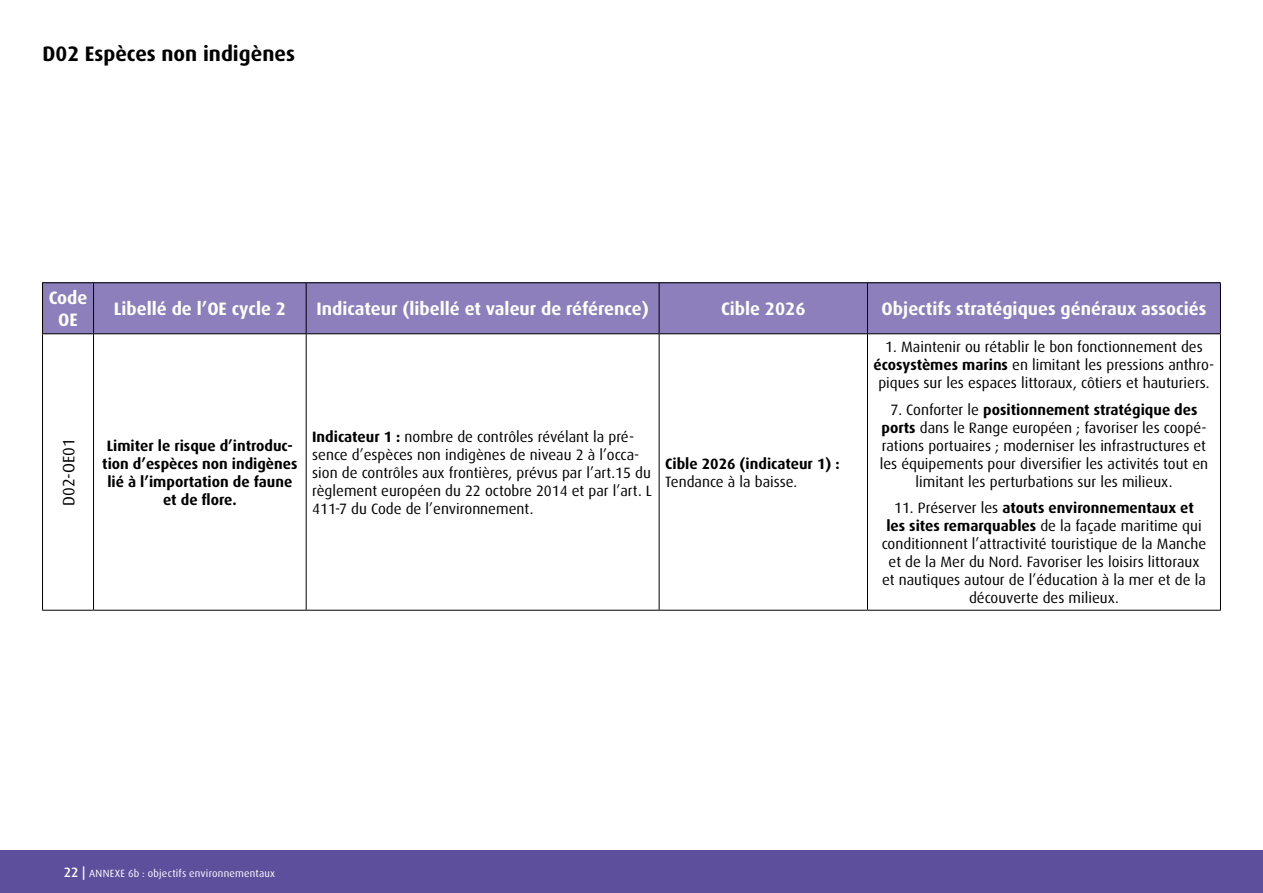
<style>
.page{position:relative;width:1263px;height:893px;background:#fff}
.page>*{position:absolute;margin:0;border:0;box-sizing:border-box;transform-origin:0 0}
.t1{font:700 21px "Dax OT";color:#000}
.t2{font:700 18px/21.6px "Dax OT";color:#fff;text-align:center}
.t3{font:16.5px "Dax OT";color:#000}
.t4{font:15px/18px "Dax OT";color:#000;text-align:center}
.t5{font:700 15px/18px "Dax OT";color:#000;text-align:center}
.t6{font:10.5px "Dax OT";letter-spacing:.02em;color:#fff}
.s1{font-weight:700}
.s2{font-weight:400}
.s3{font-weight:500;font-size:13.5px}
</style>
<div class="page">
<div style="left:0;top:850px;width:1263px;height:43px;background:#5e4f9c"></div>
<div style="left:43px;top:283px;width:51px;height:51px;background:#8c7fbb"></div>
<div style="left:94px;top:283px;width:212px;height:51px;background:#8c7fbb"></div>
<div style="left:306px;top:283px;width:353px;height:51px;background:#8c7fbb"></div>
<div style="left:659px;top:283px;width:208px;height:51px;background:#8c7fbb"></div>
<div style="left:867px;top:283px;width:353px;height:51px;background:#8c7fbb"></div>
<hr style="left:42px;top:282px;width:52px;height:1px;background:#000">
<hr style="left:42px;top:283px;width:1px;height:50px;background:#000">
<hr style="left:94px;top:282px;width:212px;height:1px;background:#000">
<hr style="left:93px;top:283px;width:1px;height:50px;background:#000">
<hr style="left:306px;top:282px;width:353px;height:1px;background:#000">
<hr style="left:306px;top:283px;width:1px;height:50px;background:#000">
<hr style="left:659px;top:282px;width:208px;height:1px;background:#000">
<hr style="left:659px;top:283px;width:1px;height:50px;background:#000">
<hr style="left:867px;top:282px;width:354px;height:1px;background:#000">
<hr style="left:867px;top:283px;width:1px;height:50px;background:#000">
<hr style="left:1220px;top:283px;width:1px;height:50px;background:#000">
<hr style="left:42px;top:333px;width:52px;height:1px;background:#000">
<hr style="left:42px;top:334px;width:1px;height:276px;background:#000">
<hr style="left:94px;top:333px;width:212px;height:1px;background:#000">
<hr style="left:93px;top:334px;width:1px;height:276px;background:#000">
<hr style="left:306px;top:333px;width:353px;height:1px;background:#000">
<hr style="left:306px;top:334px;width:1px;height:276px;background:#000">
<hr style="left:659px;top:333px;width:208px;height:1px;background:#000">
<hr style="left:659px;top:334px;width:1px;height:276px;background:#000">
<hr style="left:867px;top:333px;width:354px;height:1px;background:#000">
<hr style="left:867px;top:334px;width:1px;height:276px;background:#000">
<hr style="left:1220px;top:334px;width:1px;height:276px;background:#000">
<hr style="left:42px;top:610px;width:52px;height:1px;background:#000">
<hr style="left:94px;top:610px;width:212px;height:1px;background:#000">
<hr style="left:306px;top:610px;width:353px;height:1px;background:#000">
<hr style="left:659px;top:610px;width:208px;height:1px;background:#000">
<hr style="left:867px;top:610px;width:354px;height:1px;background:#000">
<p class="t1" style="left:43px;top:42px;width:254px">D02 Espèces non indigènes</p>
<p class="t2" style="left:49px;top:287px;width:40px">Code<br>OE</p>
<p class="t2" style="left:114px;top:298px;width:174px">Libellé de l’OE cycle 2</p>
<p class="t2" style="left:316px;top:298px;width:334px">Indicateur (libellé et valeur de référence)</p>
<p class="t2" style="left:721px;top:298px;width:86px">Cible 2026</p>
<p class="t2" style="left:881px;top:298px;width:326px">Objectifs stratégiques généraux associés</p>
<p class="t3" style="left:60px;top:506px;width:69px;rotate:-90deg">D02-OE01</p>
<p class="t5" style="left:102px;top:437px;width:197px">Limiter le risque d’introduc&shy;tion d’espèces non indigènes lié à l’importation de faune et de fore.</p>
<p class="t4" style="left:312px;top:428px;width:341px;text-align:left"><span class="s1">Indicateur 1 :</span> nombre de contrôles révélant la pré&shy;sence d’espèces non indigènes de niveau 2 à l’occa&shy;sion de contrôles aux frontières, prévus par l’art.15 du règlement européen du 22 octobre 2014 et par l’art. L 411-7 du Code de l’environnement.</p>
<p class="t5" style="left:665px;top:455px;width:176px;text-align:left">Cible 2026 (indicateur 1) :<br><span class="s2">Tendance à la baisse.</span></p>
<p class="t4" style="left:873px;top:338px;width:342px">1. Maintenir ou rétablir le bon fonctionnement des <span class="s1">écosystèmes marins</span> en limitant les pressions anthro&shy;piques sur les espaces littoraux, côtiers et hauturiers.</p>
<p class="t4" style="left:880px;top:401px;width:330px">7. Conforter le <span class="s1">positionnement stratégique des ports</span> dans le Range européen ; favoriser les coopé&shy;rations portuaires ; moderniser les infrastructures et les équipements pour diversifer les activités tout en limitant les perturbations sur les milieux.</p>
<p class="t4" style="left:882px;top:499px;width:326px">11. Préserver les <span class="s1">atouts environnementaux et<br>les sites remarquables</span> de la façade maritime qui conditionnent l’attractivité touristique de la Manche et de la Mer du Nord. Favoriser les loisirs littoraux et nautiques autour de l’éducation à la mer et de la découverte des milieux.</p>
<p class="t6" style="left:64px;top:867px;width:213px"><span class="s3">22 |</span> ANNEXE 6b : objectifs environnementaux</p>
</div>
